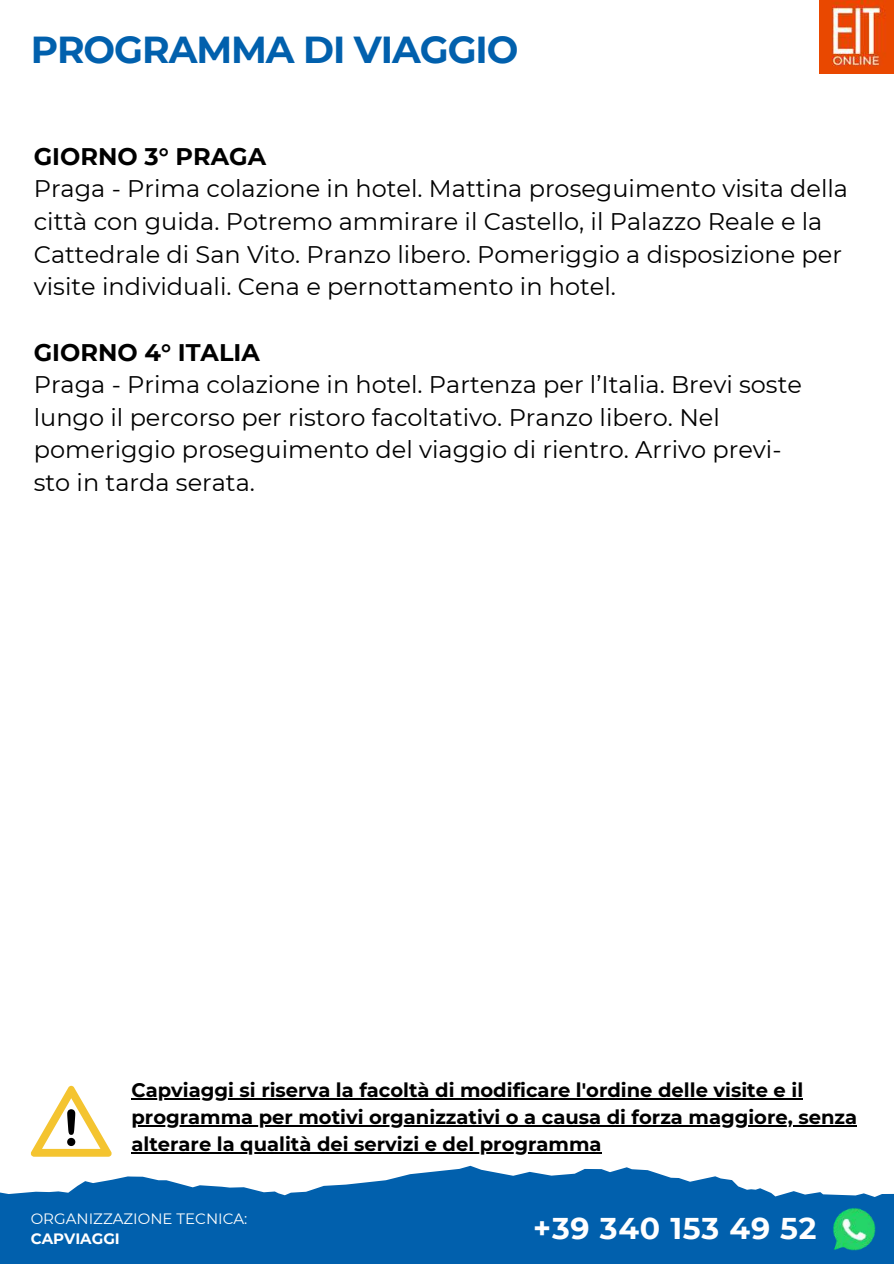
<style>
.page{position:relative;width:894px;height:1264px;background:#fff}
.page>*{position:absolute;margin:0;border:0;box-sizing:border-box;transform-origin:0 0}
.t1{font:700 37.5px "Montserrat";letter-spacing:-.03em;color:#0160ad}
.t2{font:700 30px "Montserrat";letter-spacing:.025em;color:#fff}
.t3{font:24px/32.7px "Montserrat";color:#000}
.t4{font:700 24px "Montserrat";color:#000}
.t5{font:700 19.5px/27px "Montserrat";color:#000}
.t6{font:15px "Montserrat";color:#fff}
.t7{font:700 15px "Montserrat";color:#fff}
</style>
<div class="page">
<img style="left:819px;top:0;width:73px;height:73px">
<svg style="left:0;top:1165px;width:893px;height:98px;fill:#0160ad"></svg>
<img style="left:832px;top:1207px;width:42px;height:42px">
<svg style="left:31px;top:1085px;width:81px;height:71px"></svg>
<hr style="left:131px;top:1097px;width:672px;height:2px;background:#000">
<hr style="left:131px;top:1124px;width:725px;height:2px;background:#000">
<hr style="left:131px;top:1151px;width:470px;height:2px;background:#000">
<h1 class="t1" style="left:31px;top:27px;width:489px">PROGRAMMA DI VIAGGIO</h1>
<p class="t4" style="left:34px;top:141px;width:234px">GIORNO 3° PRAGA</p>
<p class="t3" style="left:34px;top:172px;width:815px">Praga - Prima colazione in hotel. Mattina proseguimento visita della città con guida. Potremo ammirare il Castello, il Palazzo Reale e la Cattedrale di San Vito. Pranzo libero. Pomeriggio a disposizione per visite individuali. Cena e pernottamento in hotel.</p>
<p class="t4" style="left:34px;top:337px;width:227px">GIORNO 4° ITALIA</p>
<p class="t3" style="left:34px;top:368px;width:769px">Praga - Prima colazione in hotel. Partenza per l’Italia. Brevi soste lungo il percorso per ristoro facoltativo. Pranzo libero. Nel pomeriggio proseguimento del viaggio di rientro. Arrivo previ&shy;sto in tarda serata.</p>
<p class="t5" style="left:131px;top:1076px;width:727px">Capviaggi si riserva la facoltà di modificare l'ordine delle visite e il programma per motivi organizzativi o a causa di forza maggiore, senza alterare la qualità dei servizi e del programma</p>
<p class="t6" style="left:31px;top:1209px;width:218px">ORGANIZZAZIONE TECNICA:</p>
<p class="t7" style="left:31px;top:1229px;width:91px">CAPVIAGGI</p>
<p class="t2" style="left:533px;top:1209px;width:285px">+39 340 153 49 52</p>
</div>
